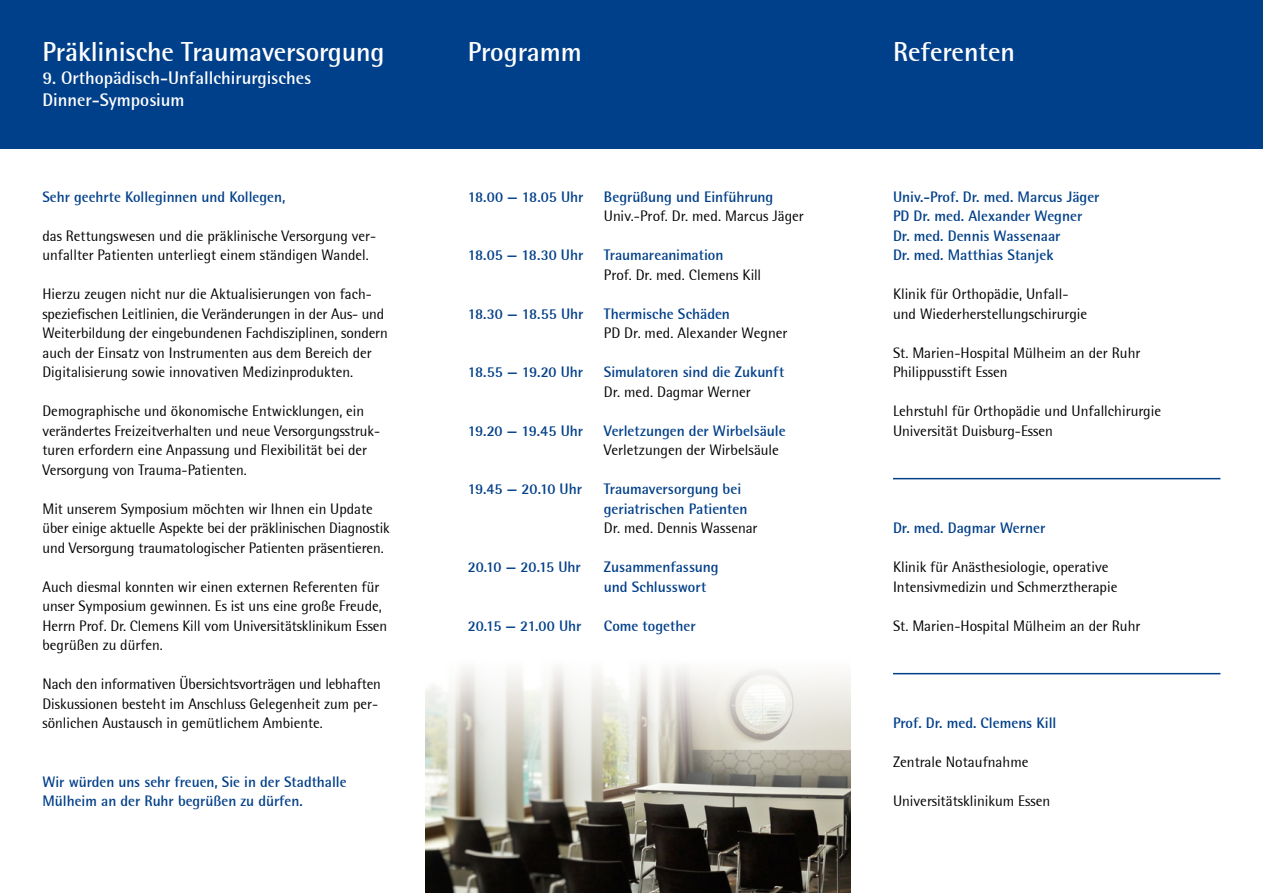
<style>
.page{position:relative;width:1263px;height:893px;background:#fff}
.page>*{position:absolute;margin:0;border:0;box-sizing:border-box;transform-origin:0 0}
.t1{font:700 27px "Rotis Semi Sans";letter-spacing:-.005em;color:#fff}
.t2{font:700 18px/22.5px "Rotis Semi Sans";color:#fff}
.t3{font:15px/19.5px "Rotis Semi Sans";color:#000}
.t4{font:700 15px/19.5px "Rotis Semi Sans";color:#003f89}
</style>
<div class="page">
<div style="left:0;top:0;width:1263px;height:149px;background:#003f89"></div>
<img style="left:425px;top:668px;width:425px;height:225px">
<hr style="left:893px;top:478px;width:327px;height:1px;background:#003f89">
<hr style="left:893px;top:673px;width:327px;height:1px;background:#003f89">
<h1 class="t1" style="left:43px;top:36px;width:343px">Präklinische Traumaversorgung</h1>
<h1 class="t1" style="left:468px;top:36px;width:116px">Programm</h1>
<h1 class="t1" style="left:893px;top:36px;width:124px">Referenten</h1>
<p class="t2" style="left:43px;top:66px;width:270px">9. Orthopädisch-Unfallchirurgisches<br>Dinner-Symposium</p>
<p class="t4" style="left:43px;top:187px;width:244px">Sehr geehrte Kolleginnen und Kollegen,</p>
<p class="t3" style="left:43px;top:226px;width:335px">das Rettungswesen und die präklinische Versorgung ver&shy;unfallter Patienten unterliegt einem ständigen Wandel.</p>
<p class="t3" style="left:43px;top:284px;width:347px">Hierzu zeugen nicht nur die Aktualisierungen von fach&shy;speziefischen Leitlinien, die Veränderungen in der Aus- und Weiterbildung der eingebundenen Fachdisziplinen, sondern auch der Einsatz von Instrumenten aus dem Bereich der Digitalisierung sowie innovativen Medizinprodukten.</p>
<p class="t3" style="left:43px;top:401px;width:339px">Demographische und ökonomische Entwicklungen, ein verändertes Freizeitverhalten und neue Versorgungsstruk&shy;turen erfordern eine Anpassung und Flexibilität bei der Versorgung von Trauma-Patienten.</p>
<p class="t3" style="left:43px;top:499px;width:349px">Mit unserem Symposium möchten wir Ihnen ein Update über einige aktuelle Aspekte bei der präklinischen Diagnostik und Versorgung traumatologischer Patienten präsentieren.</p>
<p class="t3" style="left:43px;top:577px;width:346px">Auch diesmal konnten wir einen externen Referenten für unser Symposium gewinnen. Es ist uns eine große Freude, Herrn Prof. Dr. Clemens Kill vom Universitätsklinikum Essen begrüßen zu dürfen.</p>
<p class="t3" style="left:43px;top:674px;width:340px">Nach den informativen Übersichtsvorträgen und lebhaften<br>Diskussionen besteht im Anschluss Gelegenheit zum per&shy;sönlichen Austausch in gemütlichem Ambiente.</p>
<p class="t4" style="left:43px;top:772px;width:306px">Wir würden uns sehr freuen, Sie in der Stadthalle<br>Mülheim an der Ruhr begrüßen zu dürfen.</p>
<p class="t4" style="left:468px;top:187px;width:117px">18.00 — 18.05 Uhr</p>
<p class="t4" style="left:604px;top:187px;width:171px">Begrüßung und Einführung</p>
<p class="t3" style="left:604px;top:206px;width:202px">Univ.-Prof. Dr. med. Marcus Jäger</p>
<p class="t4" style="left:468px;top:245px;width:117px">18.05 — 18.30 Uhr</p>
<p class="t4" style="left:604px;top:245px;width:121px">Traumareanimation</p>
<p class="t3" style="left:604px;top:265px;width:159px">Prof. Dr. med. Clemens Kill</p>
<p class="t4" style="left:468px;top:304px;width:117px">18.30 — 18.55 Uhr</p>
<p class="t4" style="left:604px;top:304px;width:128px">Thermische Schäden</p>
<p class="t3" style="left:604px;top:323px;width:185px">PD Dr. med. Alexander Wegner</p>
<p class="t4" style="left:468px;top:362px;width:117px">18.55 — 19.20 Uhr</p>
<p class="t4" style="left:604px;top:362px;width:182px">Simulatoren sind die Zukunft</p>
<p class="t3" style="left:604px;top:382px;width:148px">Dr. med. Dagmar Werner</p>
<p class="t4" style="left:468px;top:421px;width:117px">19.20 — 19.45 Uhr</p>
<p class="t4" style="left:604px;top:421px;width:183px">Verletzungen der Wirbelsäule</p>
<p class="t3" style="left:604px;top:440px;width:176px">Verletzungen der Wirbelsäule</p>
<p class="t4" style="left:468px;top:479px;width:116px">19.45 — 20.10 Uhr</p>
<p class="t4" style="left:604px;top:479px;width:145px">Traumaversorgung bei geriatrischen Patienten</p>
<p class="t3" style="left:604px;top:518px;width:155px">Dr. med. Dennis Wassenar</p>
<p class="t4" style="left:468px;top:557px;width:114px">20.10 — 20.15 Uhr</p>
<p class="t4" style="left:604px;top:557px;width:116px">Zusammenfassung und Schlusswort</p>
<p class="t4" style="left:468px;top:616px;width:115px">20.15 — 21.00 Uhr</p>
<p class="t4" style="left:604px;top:616px;width:93px">Come together</p>
<p class="t4" style="left:893px;top:187px;width:208px">Univ.-Prof. Dr. med. Marcus Jäger<br>PD Dr. med. Alexander Wegner<br>Dr. med. Dennis Wassenaar<br>Dr. med. Matthias Stanjek</p>
<p class="t3" style="left:893px;top:284px;width:196px">Klinik für Orthopädie, Unfall&shy;und Wiederherstellungschirurgie</p>
<p class="t3" style="left:893px;top:343px;width:249px">St. Marien-Hospital Mülheim an der Ruhr<br>Philippusstift Essen</p>
<p class="t3" style="left:893px;top:401px;width:270px">Lehrstuhl für Orthopädie und Unfallchirurgie<br>Universität Duisburg-Essen</p>
<p class="t4" style="left:893px;top:518px;width:154px">Dr. med. Dagmar Werner</p>
<p class="t3" style="left:893px;top:557px;width:226px">Klinik für Anästhesiologie, operative<br>Intensivmedizin und Schmerztherapie</p>
<p class="t3" style="left:893px;top:616px;width:249px">St. Marien-Hospital Mülheim an der Ruhr</p>
<p class="t4" style="left:893px;top:713px;width:165px">Prof. Dr. med. Clemens Kill</p>
<p class="t3" style="left:893px;top:752px;width:137px">Zentrale Notaufnahme</p>
<p class="t3" style="left:893px;top:791px;width:159px">Universitätsklinikum Essen</p>
</div>
